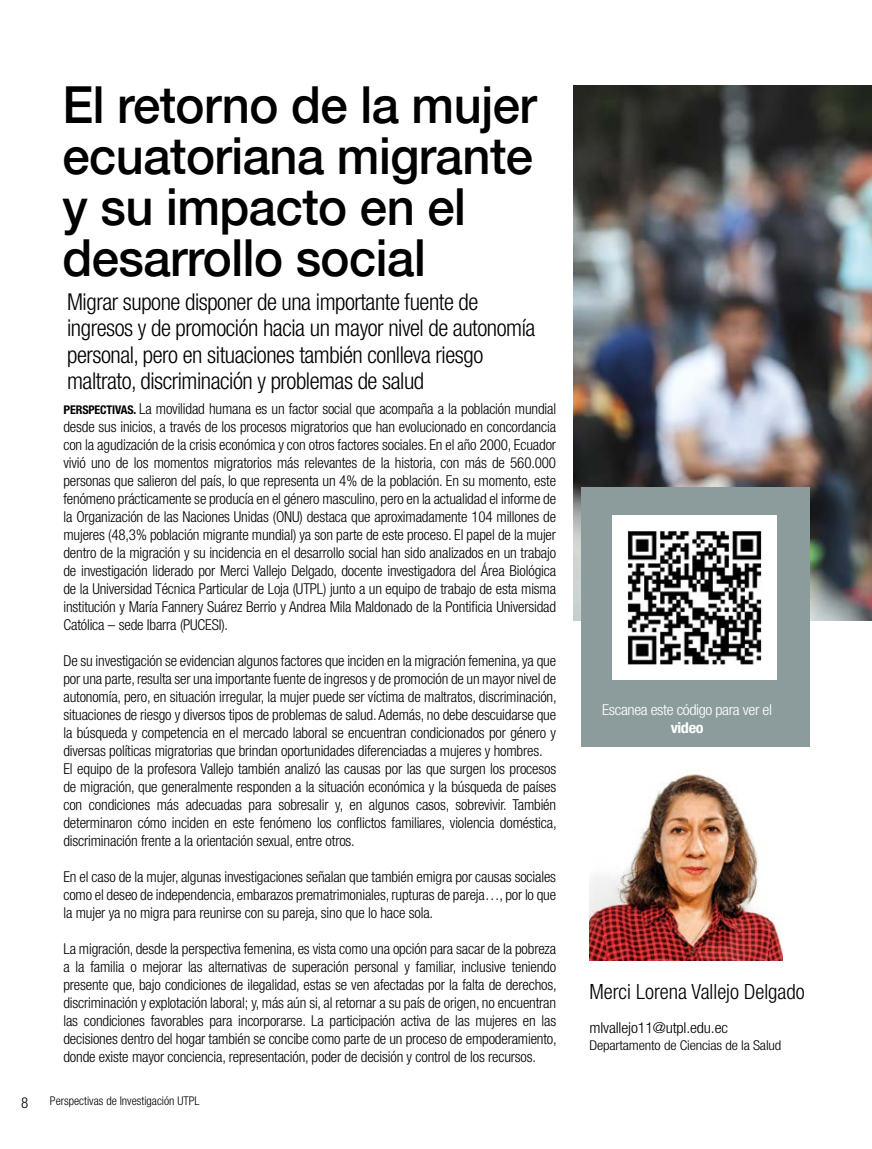
<style>
.page{position:relative;width:872px;height:1149px;background:#fff}
.page>*{position:absolute;margin:0;border:0;box-sizing:border-box;transform-origin:0 0}
.t1{font:500 51px/51px "Helvetica 65";letter-spacing:-.01em;color:#000;scale:.96 1}
.t2{font:300 condensed 23.25px/26.2px "Helvetica Neue";letter-spacing:-.02em;color:#000}
.t3{font:300 condensed 21px "Helvetica Neue";color:#000}
.t4{font:300 condensed 15px/18px "Helvetica Neue";letter-spacing:-.01em;color:#000;text-align:justify}
.t5{font:300 condensed 15px "Helvetica Neue";letter-spacing:-.025em;color:#fff;scale:1.08 1}
.t6{font:300 condensed 15px "Helvetica Neue";letter-spacing:-.01em;color:#000;scale:1.08 1}
.t7{font:700 condensed 15px "Helvetica Neue";letter-spacing:-.025em;color:#fff;scale:1.08 1}
.t8{font:300 condensed 13.5px "Helvetica Neue";letter-spacing:-.01em;color:#000;scale:1.08 1}
.t9{font:300 condensed 12px "Helvetica Neue";color:#000}
.s1{font-weight:700;font-size:12px}
</style>
<div class="page">
<img style="left:573px;top:85px;width:299px;height:535px">
<img style="left:589px;top:774px;width:194px;height:185px">
<div style="left:581px;top:487px;width:228px;height:259px;background:#8c9c9d"></div>
<img style="left:612px;top:516px;width:164px;height:163px">
<h1 class="t1" style="left:62px;top:78px;width:495px">El retorno de la mujer ecuatoriana migrante y su impacto en el desarrollo social</h1>
<h2 class="t2" style="left:67px;top:288px;width:470px">Migrar supone disponer de una importante fuente de ingresos y de promoción hacia un mayor nivel de autonomía personal, pero en situaciones también conlleva riesgo maltrato, discriminación y problemas de salud</h2>
<p class="t4" style="left:63px;top:399px;width:494px"><span class="s1">PERSPECTIVAS.</span> La movilidad humana es un factor social que acompaña a la población mundial desde sus inicios, a través de los procesos migratorios que han evolucionado en concordancia con la agudización de la crisis económica y con otros factores sociales. En el año 2000, Ecuador vivió uno de los momentos migratorios más relevantes de la historia, con más de 560.000 personas que salieron del país, lo que representa un 4% de la población. En su momento, este fenómeno prácticamente se producía en el género masculino, pero en la actualidad el informe de la Organización de las Naciones Unidas (ONU) destaca que aproximadamente 104 millones de mujeres (48,3% población migrante mundial) ya son parte de este proceso. El papel de la mujer dentro de la migración y su incidencia en el desarrollo social han sido analizados en un trabajo de investigación liderado por Merci Vallejo Delgado, docente investigadora del Área Biológica de la Universidad Técnica Particular de Loja (UTPL) junto a un equipo de trabajo de esta misma institución y María Fannery Suárez Berrio y Andrea Mila Maldonado de la Pontificia Universidad Católica – sede Ibarra (PUCESI).</p>
<p class="t4" style="left:63px;top:651px;width:495px;text-align:left">De su investigación se evidencian algunos factores que inciden en la migración femenina, ya que por una parte, resulta ser una importante fuente de ingresos y de promoción de un mayor nivel de autonomía, pero, en situación irregular, la mujer puede ser víctima de maltratos, discriminación, situaciones de riesgo y diversos tipos de problemas de salud. Además, no debe descuidarse que la búsqueda y competencia en el mercado laboral se encuentran condicionados por género y diversas políticas migratorias que brindan oportunidades diferenciadas a mujeres y hombres.<br>El equipo de la profesora Vallejo también analizó las causas por las que surgen los procesos de migración, que generalmente responden a la situación económica y la búsqueda de países con condiciones más adecuadas para sobresalir y, en algunos casos, sobrevivir. También determinaron cómo inciden en este fenómeno los conflictos familiares, violencia doméstica, discriminación frente a la orientación sexual, entre otros.</p>
<p class="t4" style="left:63px;top:867px;width:494px">En el caso de la mujer, algunas investigaciones señalan que también emigra por causas sociales como el deseo de independencia, embarazos prematrimoniales, rupturas de pareja…, por lo que la mujer ya no migra para reunirse con su pareja, sino que lo hace sola.</p>
<p class="t4" style="left:63px;top:939px;width:495px">La migración, desde la perspectiva femenina, es vista como una opción para sacar de la pobreza a la familia o mejorar las alternativas de superación personal y familiar, inclusive teniendo presente que, bajo condiciones de ilegalidad, estas se ven afectadas por la falta de derechos, discriminación y explotación laboral; y, más aún si, al retornar a su país de origen, no encuentran las condiciones favorables para incorporarse. La participación activa de las mujeres en las decisiones dentro del hogar también se concibe como parte de un proceso de empoderamiento, donde existe mayor conciencia, representación, poder de decisión y control de los recursos.</p>
<p class="t4" style="left:21px;top:1093px;width:9px">8</p>
<p class="t9" style="left:50px;top:1093px;width:151px">Perspectivas de Investigación UTPL</p>
<p class="t5" style="left:602px;top:701px;width:159px">Escanea este código para ver el</p>
<p class="t7" style="left:670px;top:718px;width:32px">video</p>
<h3 class="t3" style="left:589px;top:978px;width:217px">Merci Lorena Vallejo Delgado</h3>
<p class="t6" style="left:589px;top:1018px;width:130px">mlvallejo11@utpl.edu.ec</p>
<p class="t8" style="left:589px;top:1036px;width:179px">Departamento de Ciencias de la Salud</p>
</div>
